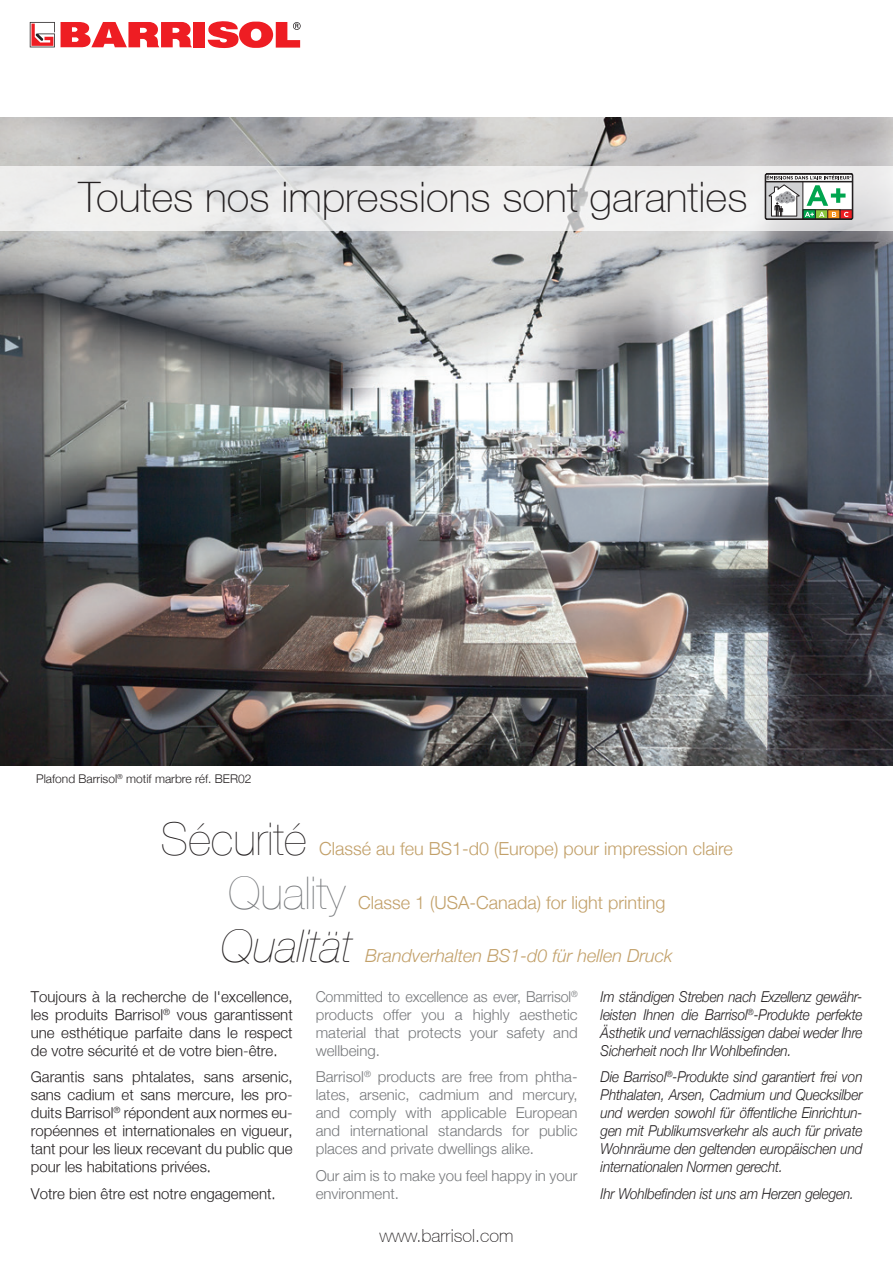
<style>
.page{position:relative;width:893px;height:1263px;background:#fff}
.page>*{position:absolute;margin:0;border:0;box-sizing:border-box;transform-origin:0 0}
.t1{font:200 45px "Helvetica Neue";color:#231f20}
.t2{font:italic 200 45px "Helvetica Neue";color:#231f20}
.t3{font:200 45px "Helvetica Neue";color:#76787b}
.t4{font:100 42px "Helvetica 35";color:#231f20}
.t5{font:300 18px "Helvetica Neue";color:#c2a069}
.t6{font:italic 300 18px "Helvetica Neue";color:#c2a069}
.t7{font:100 18px "Helvetica 35";color:#231f20}
.t8{font:italic 300 15px/18px "Helvetica Neue";letter-spacing:-.01em;color:#231f20;text-align:justify;scale:.9 1}
.t9{font:300 15px/18px "Helvetica Neue";color:#231f20;text-align:justify}
.t10{font:300 15px/18px "Helvetica Neue";color:#76787b;text-align:justify}
.t11{font:300 15px/18px "Helvetica Neue";color:#76787b;text-align:justify;scale:.95 1}
.t12{font:300 12px "Helvetica Neue";color:#231f20}
</style>
<div class="page">
<img style="left:0;top:118px;width:893px;height:648px">
<svg style="left:30px;top:22px;width:25px;height:25px"></svg>
<div style="left:194px;top:22px;width:11px;height:25px;background:#ee1d23"></div>
<svg style="left:61px;top:22px;width:131px;height:25px"></svg>
<svg style="left:207px;top:21px;width:94px;height:27px"></svg>
<svg style="left:0;top:166px;width:893px;height:64px;fill:#eee"></svg>
<svg style="left:765px;top:173px;width:88px;height:47px"></svg>
<h2 class="t4" style="left:78px;top:173px;width:671px">Toutes nos impressions sont garanties</h2>
<p class="t12" style="left:36px;top:769px;width:217px">Plafond Barrisol<sup>®</sup> motif marbre réf. BER02</p>
<h1 class="t1" style="left:161px;top:804px;width:147px">Sécurité</h1>
<p class="t5" style="left:319px;top:834px;width:415px">Classé au feu BS1-d0 (Europe) pour impression claire</p>
<h1 class="t3" style="left:228px;top:858px;width:119px">Quality</h1>
<p class="t5" style="left:358px;top:888px;width:309px">Classe 1 (USA-Canada) for light printing</p>
<h1 class="t2" style="left:221px;top:911px;width:133px">Qualität</h1>
<p class="t6" style="left:365px;top:941px;width:309px">Brandverhalten BS1-d0 für hellen Druck</p>
<p class="t9" style="left:31px;top:987px;width:263px">Toujours à la recherche de l'excellence, les produits Barrisol<sup>®</sup> vous garantissent une esthétique parfaite dans le respect de votre sécurité et de votre bien-être.</p>
<p class="t9" style="left:31px;top:1068px;width:263px">Garantis sans phtalates, sans arsenic, sans cadium et sans mercure, les pro&shy;duits Barrisol<sup>®</sup> répondent aux normes eu&shy;ropéennes et internationales en vigueur, tant pour les lieux recevant du public que pour les habitations privées.</p>
<p class="t9" style="left:31px;top:1184px;width:246px">Votre bien être est notre engagement.</p>
<p class="t11" style="left:316px;top:986px;width:277px">Committed to excellence as ever, Barrisol<sup>® </sup>products offer you a highly aesthetic material that protects your safety and wellbeing.</p>
<p class="t10" style="left:316px;top:1067px;width:263px">Barrisol<sup>®</sup> products are free from phtha&shy;lates, arsenic, cadmium and mercury, and comply with applicable European and international standards for public places and private dwellings alike.</p>
<p class="t10" style="left:316px;top:1165px;width:263px">Our aim is to make you feel happy in your environment.</p>
<p class="t7" style="left:380px;top:1225px;width:135px">www.barrisol.com</p>
<p class="t8" style="left:601px;top:986px;width:293px">Im ständigen Streben nach Exzellenz gewähr&shy;leisten Ihnen die Barrisol<sup>®</sup>-Produkte perfekte Ästhetik und vernachlässigen dabei weder Ihre Sicherheit noch Ihr Wohlbefinden.</p>
<p class="t8" style="left:601px;top:1067px;width:293px">Die Barrisol<sup>®</sup>-Produkte sind garantiert frei von Phthalaten, Arsen, Cadmium und Quecksilber und werden sowohl für öffentliche Einrichtun&shy;gen mit Publikumsverkehr als auch für private Wohnräume den geltenden europäischen und internationalen Normen gerecht.</p>
<p class="t8" style="left:601px;top:1183px;width:283px">Ihr Wohlbefinden ist uns am Herzen gelegen.</p>
</div>
